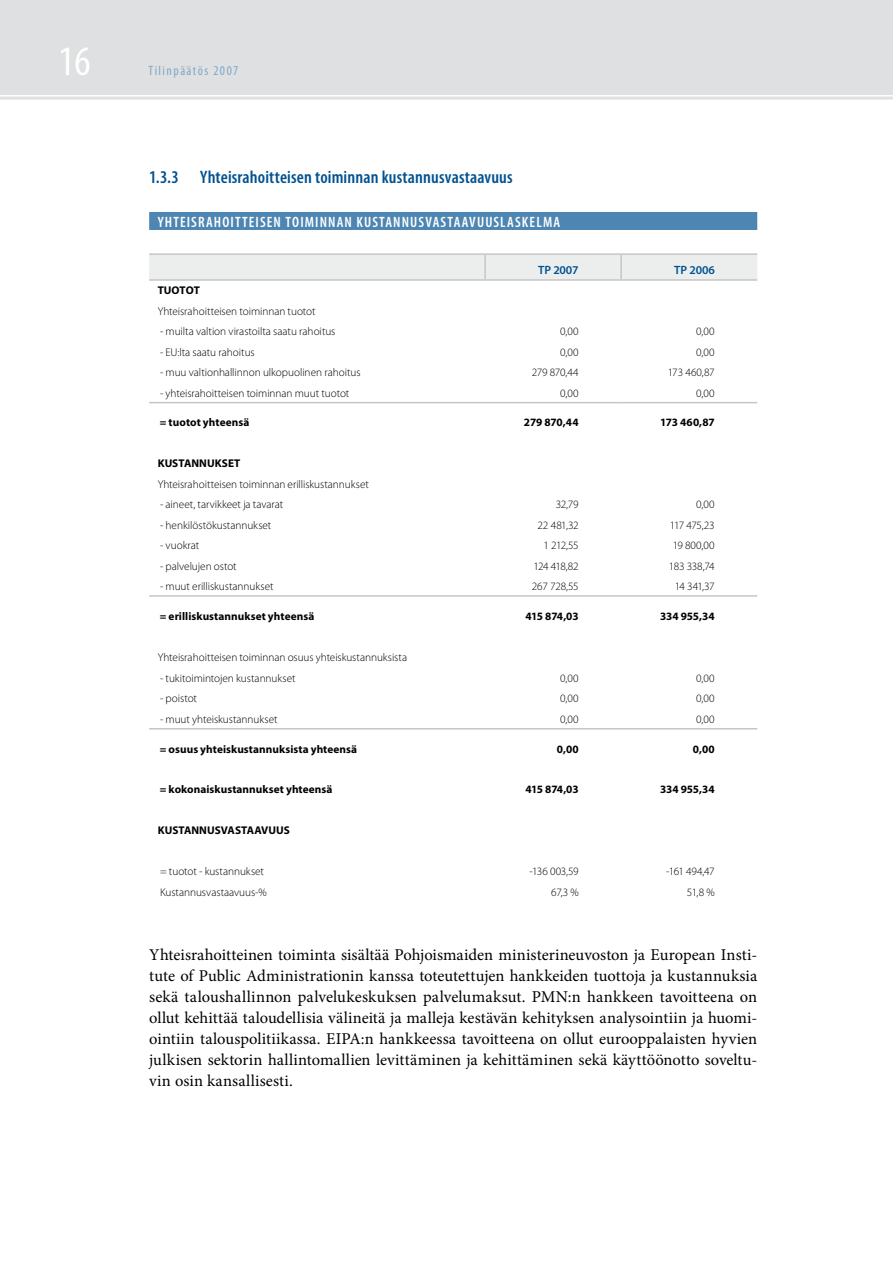
<style>
.page{position:relative;width:893px;height:1263px;background:#fff}
.page>*{position:absolute;margin:0;border:0;box-sizing:border-box;transform-origin:0 0}
.t1{font:condensed 42px "Myriad Pro";color:#fff}
.t2{font:600 condensed 18px "Myriad Pro";letter-spacing:.01em;color:#005291}
.t3{font:16.5px/21px "Minion Pro";letter-spacing:.005em;color:#000;text-align:justify}
.t4{font:600 condensed 15px "Myriad Pro";letter-spacing:.075em;color:#fff}
.t5{font:condensed 13.5px "Myriad Pro";letter-spacing:.105em;color:#80a8c8}
.t6{font:600 12px "Myriad Pro";letter-spacing:-.01em;color:#005291}
.t7{font:300 11.25px "Myriad Pro";letter-spacing:-.005em;color:#000}
.t8{font:700 11.25px "Myriad Pro";letter-spacing:.005em;color:#000}
</style>
<div class="page">
<svg style="left:0;top:97px;width:893px;height:3px;background:#e3e4e5"></svg>
<div style="left:0;top:0;width:893px;height:97px;background:#dfe0e1"></div>
<div style="left:149px;top:255px;width:608px;height:24px;background:#eceded"></div>
<hr style="left:149px;top:253px;width:336px;height:2px;background:#c5c6c8">
<hr style="left:485px;top:253px;width:136px;height:2px;background:#c5c6c8">
<hr style="left:484px;top:255px;width:2px;height:24px;background:#c5c6c8">
<hr style="left:621px;top:253px;width:136px;height:2px;background:#c5c6c8">
<hr style="left:620px;top:255px;width:2px;height:24px;background:#c5c6c8">
<hr style="left:149px;top:279px;width:336px;height:2px;background:#c5c6c8">
<hr style="left:485px;top:279px;width:136px;height:2px;background:#c5c6c8">
<hr style="left:621px;top:279px;width:136px;height:2px;background:#c5c6c8">
<hr style="left:149px;top:402px;width:336px;height:1px;background:#c5c6c8">
<hr style="left:485px;top:402px;width:136px;height:1px;background:#c5c6c8">
<hr style="left:621px;top:402px;width:136px;height:1px;background:#c5c6c8">
<hr style="left:149px;top:595px;width:336px;height:2px;background:#c5c6c8">
<hr style="left:485px;top:595px;width:136px;height:2px;background:#c5c6c8">
<hr style="left:621px;top:595px;width:136px;height:2px;background:#c5c6c8">
<hr style="left:149px;top:728px;width:336px;height:1px;background:#c5c6c8">
<hr style="left:485px;top:728px;width:136px;height:1px;background:#c5c6c8">
<hr style="left:621px;top:728px;width:136px;height:1px;background:#c5c6c8">
<div style="left:149px;top:212px;width:608px;height:18px;background:#4d86b2"></div>
<h1 class="t1" style="left:58px;top:36px;width:34px">16</h1>
<p class="t5" style="left:148px;top:62px;width:91px">Tilinpäätös 2007</p>
<h2 class="t2" style="left:149px;top:166px;width:365px">1.3.3 YHTEISRAHOITTEISEN TOIMINNAN KUSTANNUSVASTAAVUUS</h2>
<h3 class="t4" style="left:158px;top:213px;width:404px">YHTEISRAHOITTEISEN TOIMINNAN KUSTANNUSVASTAAVUUSLASKELMA</h3>
<p class="t6" style="left:538px;top:262px;width:42px">TP 2007</p>
<p class="t6" style="left:674px;top:262px;width:42px">TP 2006</p>
<p class="t8" style="left:158px;top:283px;width:44px">TUOTOT</p>
<p class="t7" style="left:158px;top:304px;width:159px">Yhteisrahoitteisen toiminnan tuotot</p>
<p class="t7" style="left:160px;top:325px;width:177px">- muilta valtion virastoilta saatu rahoitus</p>
<p class="t7" style="left:560px;top:325px;width:20px">0,00</p>
<p class="t7" style="left:696px;top:325px;width:20px">0,00</p>
<p class="t7" style="left:160px;top:345px;width:96px">- EU:lta saatu rahoitus</p>
<p class="t7" style="left:560px;top:345px;width:20px">0,00</p>
<p class="t7" style="left:696px;top:345px;width:20px">0,00</p>
<p class="t7" style="left:160px;top:366px;width:202px">- muu valtionhallinnon ulkopuolinen rahoitus</p>
<p class="t7" style="left:532px;top:366px;width:48px">279 870,44</p>
<p class="t7" style="left:668px;top:366px;width:48px">173 460,87</p>
<p class="t7" style="left:160px;top:386px;width:191px">- yhteisrahoitteisen toiminnan muut tuotot</p>
<p class="t7" style="left:560px;top:386px;width:20px">0,00</p>
<p class="t7" style="left:696px;top:386px;width:20px">0,00</p>
<p class="t8" style="left:160px;top:415px;width:91px">= tuotot yhteensä</p>
<p class="t8" style="left:524px;top:415px;width:56px">279 870,44</p>
<p class="t8" style="left:660px;top:415px;width:56px">173 460,87</p>
<p class="t8" style="left:158px;top:456px;width:84px">KUSTANNUKSET</p>
<p class="t7" style="left:158px;top:477px;width:213px">Yhteisrahoitteisen toiminnan erilliskustannukset</p>
<p class="t7" style="left:160px;top:498px;width:125px">- aineet, tarvikkeet ja tavarat</p>
<p class="t7" style="left:556px;top:498px;width:24px">32,79</p>
<p class="t7" style="left:696px;top:498px;width:20px">0,00</p>
<p class="t7" style="left:160px;top:518px;width:113px">- henkilöstökustannukset</p>
<p class="t7" style="left:538px;top:518px;width:43px">22 481,32</p>
<p class="t7" style="left:670px;top:518px;width:46px">117 475,23</p>
<p class="t7" style="left:160px;top:538px;width:41px">- vuokrat</p>
<p class="t7" style="left:543px;top:538px;width:37px">1 212,55</p>
<p class="t7" style="left:673px;top:538px;width:44px">19 800,00</p>
<p class="t7" style="left:160px;top:559px;width:78px">- palvelujen ostot</p>
<p class="t7" style="left:533px;top:559px;width:47px">124 418,82</p>
<p class="t7" style="left:669px;top:559px;width:47px">183 338,74</p>
<p class="t7" style="left:160px;top:579px;width:115px">- muut erilliskustannukset</p>
<p class="t7" style="left:532px;top:579px;width:48px">267 728,55</p>
<p class="t7" style="left:675px;top:579px;width:42px">14 341,37</p>
<p class="t8" style="left:160px;top:609px;width:156px">= erilliskustannukset yhteensä</p>
<p class="t8" style="left:525px;top:609px;width:55px">415 874,03</p>
<p class="t8" style="left:660px;top:609px;width:56px">334 955,34</p>
<p class="t7" style="left:158px;top:651px;width:251px">Yhteisrahoitteisen toiminnan osuus yhteiskustannuksista</p>
<p class="t7" style="left:160px;top:671px;width:137px">- tukitoimintojen kustannukset</p>
<p class="t7" style="left:560px;top:671px;width:20px">0,00</p>
<p class="t7" style="left:696px;top:671px;width:20px">0,00</p>
<p class="t7" style="left:160px;top:692px;width:38px">- poistot</p>
<p class="t7" style="left:560px;top:692px;width:20px">0,00</p>
<p class="t7" style="left:696px;top:692px;width:20px">0,00</p>
<p class="t7" style="left:160px;top:712px;width:119px">- muut yhteiskustannukset</p>
<p class="t7" style="left:560px;top:712px;width:20px">0,00</p>
<p class="t7" style="left:696px;top:712px;width:20px">0,00</p>
<p class="t8" style="left:160px;top:741px;width:199px">= osuus yhteiskustannuksista yhteensä</p>
<p class="t8" style="left:557px;top:741px;width:23px">0,00</p>
<p class="t8" style="left:693px;top:741px;width:23px">0,00</p>
<p class="t8" style="left:160px;top:782px;width:174px">= kokonaiskustannukset yhteensä</p>
<p class="t8" style="left:525px;top:782px;width:55px">415 874,03</p>
<p class="t8" style="left:660px;top:782px;width:56px">334 955,34</p>
<p class="t8" style="left:158px;top:823px;width:134px">KUSTANNUSVASTAAVUUS</p>
<p class="t7" style="left:160px;top:865px;width:106px">= tuotot - kustannukset</p>
<p class="t7" style="left:530px;top:865px;width:51px">-136 003,59</p>
<p class="t7" style="left:666px;top:865px;width:50px">-161 494,47</p>
<p class="t7" style="left:160px;top:885px;width:108px">Kustannusvastaavuus-%</p>
<p class="t7" style="left:551px;top:885px;width:29px">67,3 %</p>
<p class="t7" style="left:687px;top:885px;width:29px">51,8 %</p>
<p class="t3" style="left:149px;top:944px;width:610px">Yhteisrahoitteinen toiminta sisältää Pohjoismaiden ministerineuvoston ja European Insti&shy;tute of Public Administrationin kanssa toteutettujen hankkeiden tuottoja ja kustannuksia sekä taloushallinnon palvelukeskuksen palvelumaksut. PMN</p>
<h3 class="t3" style="left:149px;top:986px;width:610px;text-indent:419px">:n hankkeen tavoitteena on ollut kehittää taloudellisia välineitä ja malleja kestävän kehityksen analysointiin ja huomi&shy;ointiin talouspolitiikassa. EIPA</h3>
<h3 class="t3" style="left:149px;top:1028px;width:610px;text-indent:212px">:n hankkeessa tavoitteena on ollut eurooppalaisten hyvien julkisen sektorin hallintomallien levittäminen ja kehittäminen sekä käyttöönotto soveltu&shy;vin osin kansallisesti.</h3>
</div>
